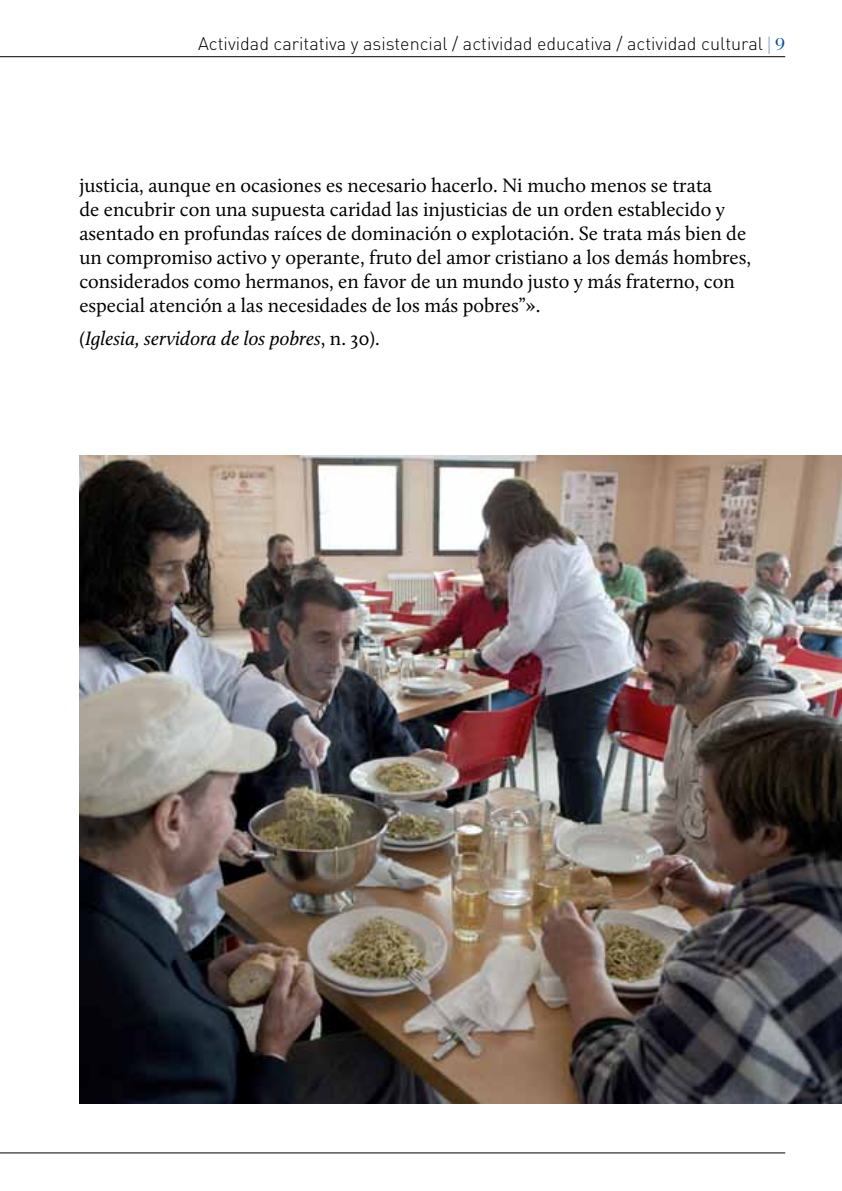
<style>
.page{position:relative;width:842px;height:1191px;background:#fff}
.page>*{position:absolute;margin:0;border:0;box-sizing:border-box;transform-origin:0 0}
.t1{font:20px/24px "Calluna";color:#000}
.t2{font:italic 20px "Calluna";color:#000}
.t3{font:300 18px "DIN Pro";color:#000}
.s1{font-family:"Chronicle Display";font-weight:400;color:#0251a3}
.s2{font-style:normal}
</style>
<div class="page">
<hr style="left:0;top:56px;width:785px;height:1px;background:#000">
<hr style="left:0;top:1152px;width:785px;height:1px;background:#000">
<img style="left:79px;top:456px;width:763px;height:647px">
<p class="t3" style="left:198px;top:31px;width:589px">Actividad caritativa y asistencial / actividad educativa / actividad cultural <span class="s1">| 9</span></p>
<p class="t1" style="left:79px;top:173px;width:673px">justicia, aunque en ocasiones es necesario hacerlo. Ni mucho menos se trata<br>de encubrir con una supuesta caridad las injusticias de un orden establecido y asentado en profundas raíces de dominación o explotación. Se trata más bien de un compromiso activo y operante, fruto del amor cristiano a los demás hombres, considerados como hermanos, en favor de un mundo justo y más fraterno, con especial atención a las necesidades de los más pobres”».</p>
<p class="t2" style="left:79px;top:326px;width:302px">(Iglesia, servidora de los pobres<span class="s2">, n. 30).</span></p>
</div>
